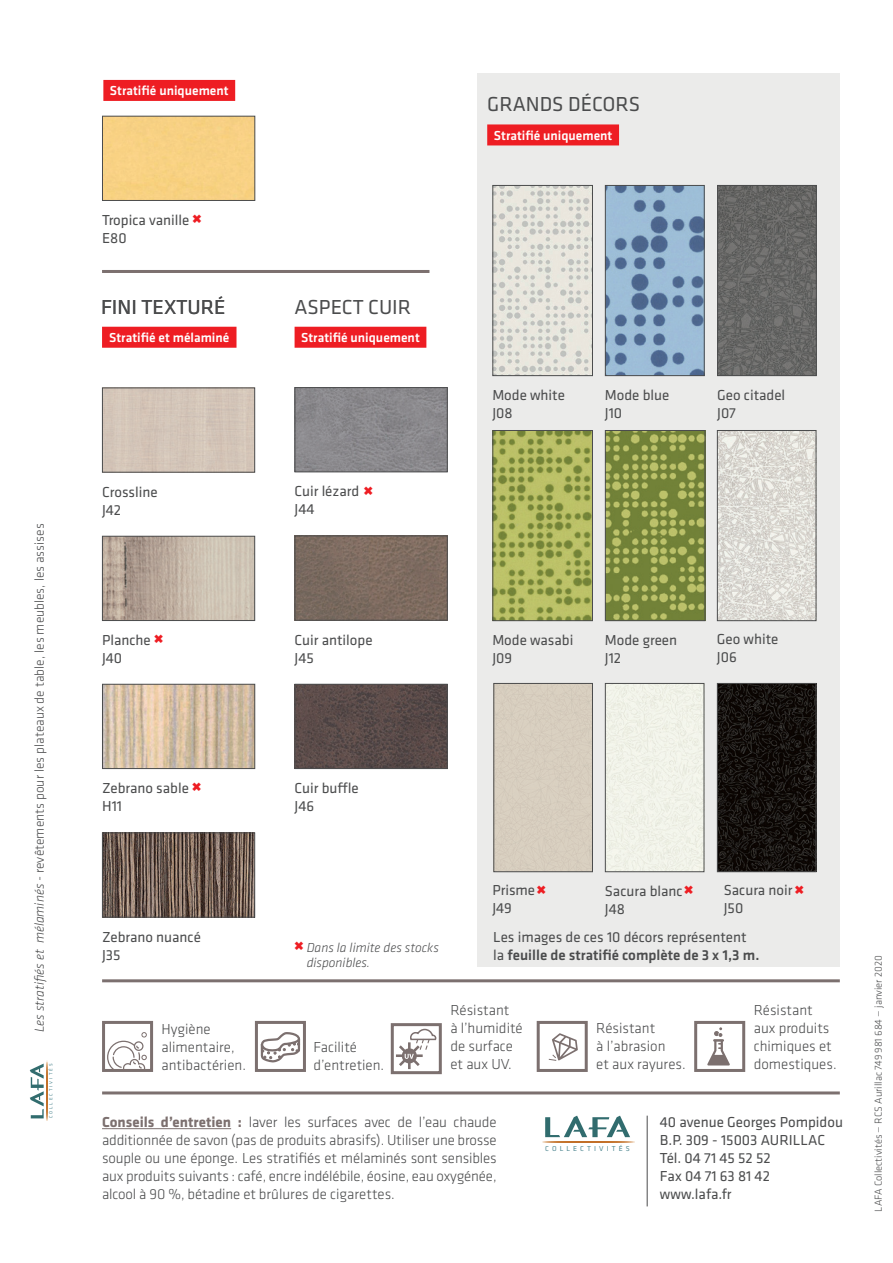
<style>
.page{position:relative;width:893px;height:1263px;background:#fff}
.page>*{position:absolute;margin:0;border:0;box-sizing:border-box;transform-origin:0 0}
.t1{font:21px "Klavika";color:#4b4c4d}
.t2{font:300 15px/18px "Klavika";color:#4b4c4d}
.t3{font:15px/18px "Klavika";color:#4b4c4d}
.t4{font:300 13.5px "Klavika";color:#4b4c4d}
.t5{font:500 13.5px "Klavika";color:#fff}
.t6{font:italic 300 13.5px/15px "Klavika";color:#4b4c4d}
.t7{font:300 10.5px "Klavika";color:#4b4c4d}
.t8{font:7.35px "Klavika";letter-spacing:.42em;color:#4e8690}
.t9{font:4.8px "Klavika";letter-spacing:.42em;color:#4e8690}
.s1{font-style:italic}
.s2{color:#ee1d23}
.s3{font-weight:500}
.s4{font-weight:700;color:#7c706f}
</style>
<div class="page">
<svg style="left:107px;top:1032px;width:40px;height:36px"></svg>
<div style="left:477px;top:73px;width:362px;height:894px;background:#ebebea"></div>
<div style="left:102px;top:327px;width:134px;height:21px;background:#ee1d23"></div>
<hr style="left:102px;top:1128px;width:129px;height:1px;background:#7c706f">
<div style="left:102px;top:1021px;width:51px;height:51px;border:3px solid #7c706f"></div>
<svg style="left:707px;top:1027px;width:23px;height:38px"></svg>
<div style="left:694px;top:1021px;width:51px;height:51px;border:3px solid #7c706f"></div>
<hr style="left:102px;top:1091px;width:738px;height:3px;background:#7c706f">
<hr style="left:102px;top:979px;width:738px;height:3px;background:#7c706f">
<hr style="left:102px;top:270px;width:327px;height:3px;background:#7c706f">
<svg style="left:102px;top:683px;width:153px;height:86px;background:#cfbaa2"></svg>
<svg style="left:102px;top:535px;width:153px;height:86px;background:#bcafa1"></svg>
<div style="left:255px;top:1021px;width:51px;height:51px;border:3px solid #7c706f"></div>
<svg style="left:258px;top:1031px;width:43px;height:33px"></svg>
<div style="left:537px;top:1021px;width:51px;height:51px;border:3px solid #7c706f"></div>
<svg style="left:548px;top:1033px;width:30px;height:28px"></svg>
<div style="left:391px;top:1023px;width:51px;height:51px;border:3px solid #7c706f"></div>
<svg style="left:396px;top:1028px;width:41px;height:41px"></svg>
<hr style="left:647px;top:1116px;width:1px;height:90px;background:#4b4c4d">
<svg style="left:545px;top:1116px;width:85px;height:21px"></svg>
<svg style="left:542px;top:1142px;width:92px;height:1px"></svg>
<svg style="left:294px;top:535px;width:154px;height:86px;background:#7a695f"></svg>
<svg style="left:294px;top:387px;width:154px;height:86px;background:#88878a"></svg>
<svg style="left:294px;top:683px;width:154px;height:86px;background:#594c4a"></svg>
<svg style="left:604px;top:430px;width:102px;height:191px;background:#879449"></svg>
<svg style="left:492px;top:185px;width:101px;height:191px;background:#dbdad3"></svg>
<svg style="left:717px;top:185px;width:100px;height:191px;background:#656564"></svg>
<svg style="left:604px;top:682px;width:101px;height:191px;background:#ebece3"></svg>
<svg style="left:492px;top:430px;width:101px;height:191px;background:#a5ad59"></svg>
<svg style="left:716px;top:430px;width:101px;height:191px;background:#dad8d2"></svg>
<svg style="left:716px;top:682px;width:101px;height:191px;background:#1a1614"></svg>
<svg style="left:604px;top:185px;width:101px;height:191px;background:#87a5c1"></svg>
<div style="left:493px;top:682px;width:100px;height:191px;background:#d7cdbe"></div>
<div style="left:487px;top:124px;width:132px;height:21px;background:#ee1d23"></div>
<div style="left:295px;top:327px;width:131px;height:21px;background:#ee1d23"></div>
<div style="left:103px;top:80px;width:132px;height:21px;background:#ee1d23"></div>
<svg style="left:102px;top:387px;width:153px;height:86px;background:#cdc0b3"></svg>
<svg style="left:102px;top:832px;width:153px;height:86px;background:#705e54"></svg>
<svg style="left:30px;top:1063px;width:14px;height:55px"></svg>
<svg style="left:47px;top:1061px;width:1px;height:60px"></svg>
<div style="left:102px;top:115px;width:154px;height:86px;background:#f8d183"></div>
<p class="t4" style="left:32px;top:1032px;width:510px;rotate:-90deg"><span class="s1">Les stratifiés et mélaminés -</span> revêtements pour les plateaux de table, les meubles, les assises</p>
<p class="t9" style="left:48px;top:1118px;width:56px;rotate:-90deg">COLLECTIVITÉS</p>
<p class="t5" style="left:110px;top:82px;width:120px">Stratifié uniquement</p>
<p class="t3" style="left:102px;top:211px;width:101px">Tropica vanille <span class="s2">✖<br></span>E80</p>
<h1 class="t1" style="left:101px;top:295px;width:126px">FINI TEXTURÉ</h1>
<h1 class="t1" style="left:295px;top:295px;width:118px">ASPECT CUIR</h1>
<p class="t5" style="left:109px;top:328px;width:122px">Stratifié et mélaminé</p>
<p class="t5" style="left:301px;top:328px;width:120px">Stratifié uniquement</p>
<p class="t3" style="left:102px;top:483px;width:57px">Crossline<br>J42</p>
<p class="t3" style="left:295px;top:483px;width:80px">Cuir lézard <span class="s2">✖<br></span>J44</p>
<p class="t3" style="left:102px;top:631px;width:63px">Planche <span class="s2">✖<br></span>J40</p>
<p class="t3" style="left:295px;top:631px;width:79px">Cuir antilope<br>J45</p>
<h1 class="t1" style="left:487px;top:93px;width:154px">GRANDS DÉCORS</h1>
<p class="t5" style="left:494px;top:126px;width:120px">Stratifié uniquement</p>
<p class="t3" style="left:492px;top:386px;width:74px">Mode white<br>J08</p>
<p class="t3" style="left:605px;top:386px;width:66px">Mode blue<br>J10</p>
<p class="t3" style="left:717px;top:386px;width:70px">Geo citadel<br>J07</p>
<p class="t3" style="left:492px;top:631px;width:82px">Mode wasabi<br>J09</p>
<p class="t3" style="left:605px;top:631px;width:74px">Mode green<br>J12</p>
<p class="t3" style="left:717px;top:630px;width:63px">Geo white<br>J06</p>
<p class="t3" style="left:102px;top:779px;width:101px">Zebrano sable <span class="s2">✖<br></span>H11</p>
<p class="t3" style="left:102px;top:928px;width:100px">Zebrano nuancé<br>J35</p>
<p class="t3" style="left:295px;top:779px;width:66px">Cuir buffle<br>J46</p>
<p class="t6" style="left:307px;top:940px;width:134px;text-indent:-12px"><span class="s2">✖</span> Dans la limite des stocks disponibles.</p>
<p class="t3" style="left:605px;top:882px;width:90px">Sacura blanc<span class="s2">✖<br></span>J48</p>
<p class="t3" style="left:492px;top:882px;width:55px">Prisme<span class="s2">✖<br></span>J49</p>
<p class="t3" style="left:493px;top:928px;width:268px">Les images de ces 10 décors représentent la <span class="s3">feuille de stratifié complète de 3 x 1,3 m.</span></p>
<p class="t3" style="left:724px;top:882px;width:82px">Sacura noir <span class="s2">✖<br></span>J50</p>
<p class="t2" style="left:450px;top:1001px;width:74px">Résistant<br>à l’humidité de surface et aux UV.</p>
<p class="t2" style="left:162px;top:1020px;width:86px">Hygiène alimentaire, antibactérien.</p>
<p class="t2" style="left:596px;top:1019px;width:91px">Résistant<br>à l’abrasion<br>et aux rayures.</p>
<p class="t2" style="left:313px;top:1038px;width:72px">Facilité d’entretien.</p>
<p class="t2" style="left:754px;top:1001px;width:84px">Résistant aux produits chimiques et domestiques.</p>
<p class="t2" style="left:102px;top:1113px;width:396px;text-align:justify"><span class="s4">Conseils d’entretien :</span> laver les surfaces avec de l’eau chaude additionnée de savon (pas de produits abrasifs). Utiliser une brosse souple ou une éponge. Les stratifiés et mélaminés sont sensibles aux produits suivants : café, encre indélébile, éosine, eau oxygénée, alcool à 90 %, bétadine et brûlures de cigarettes.</p>
<p class="t8" style="left:545px;top:1144px;width:86px">COLLECTIVITÉS</p>
<p class="t3" style="left:660px;top:1113px;width:185px">40 avenue Georges Pompidou<br>B.P. 309 - 15003 AURILLAC<br>Tél. 04 71 45 52 52<br>Fax 04 71 63 81 42 www.lafa.fr</p>
<p class="t7" style="left:872px;top:1211px;width:258px;rotate:-90deg">LAFA Collectivités — RCS Aurillac 749 981 684 — janvier 2020</p>
</div>
